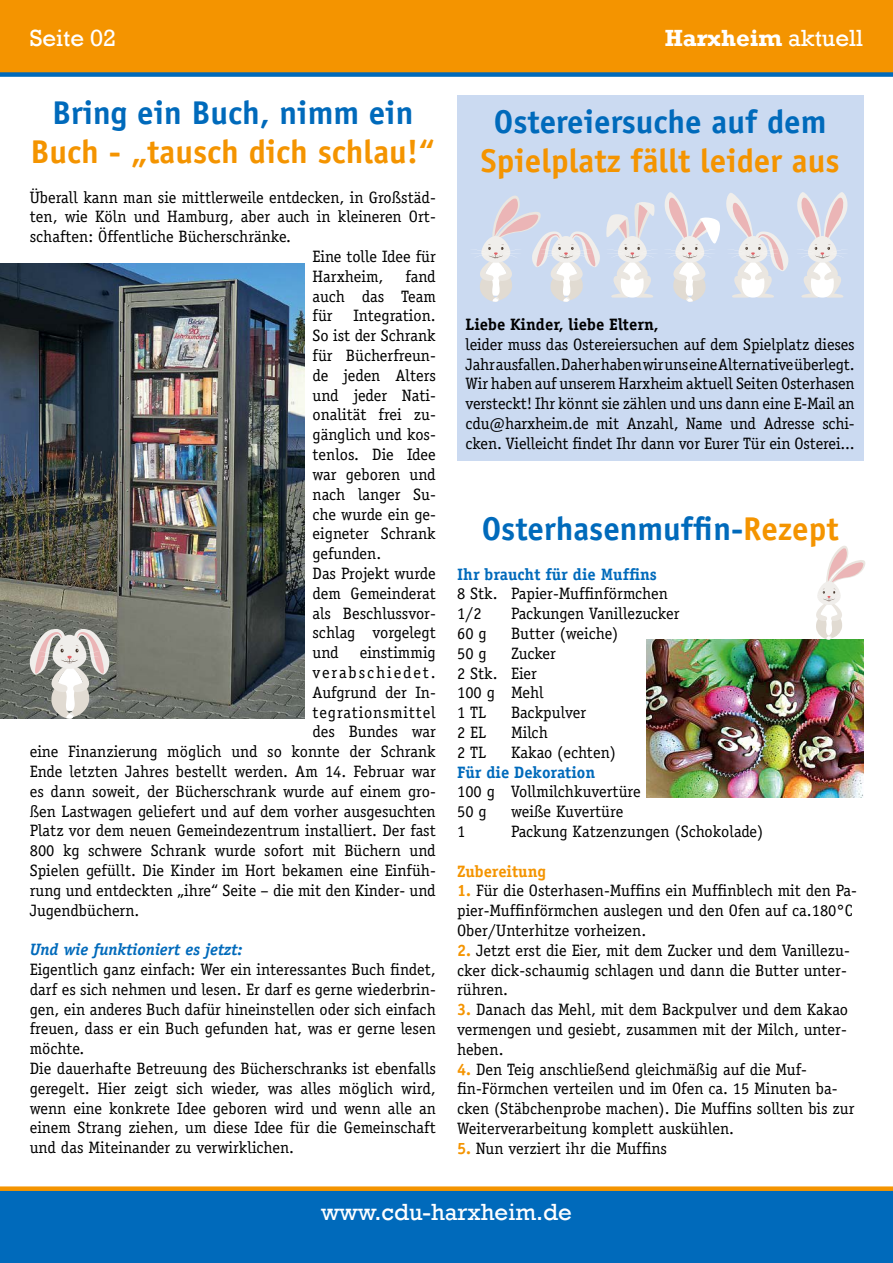
<style>
.page{position:relative;width:893px;height:1263px;background:#fff}
.page>*{position:absolute;margin:0;border:0;box-sizing:border-box;transform-origin:0 0}
.t1{font:700 33px "Officina Sans";color:#006abb}
.t2{font:700 33px "Officina Sans";color:#f49400}
.t3{font:24px "Rockwell";color:#fff}
.t4{font:700 24px "Rockwell";color:#fff}
.t5{font:16.5px/19.8px "Officina Serif";color:#000}
.t6{font:700 16.5px "Officina Serif";color:#006abb}
.t7{font:italic 700 16.5px "Officina Serif";color:#006abb}
.t8{font:700 16.5px "Officina Serif";color:#000}
.t9{font:16.5px "Officina Serif";letter-spacing:.05em;color:#000}
.t10{font:16.5px "Officina Serif";letter-spacing:.115em;color:#000}
.t11{font:700 16.5px "Officina Serif";color:#f49400}
.s1{font-weight:400}
.s2{color:#f49400}
.s3{font-weight:700;color:#f49400}
</style>
<div class="page">
<div style="left:0;top:1189px;width:893px;height:74px;background:#006abb"></div>
<div style="left:0;top:1186px;width:893px;height:5px;background:#f49400"></div>
<div style="left:0;top:0;width:893px;height:73px;background:#f49400"></div>
<div style="left:0;top:72px;width:893px;height:5px;background:#006abb"></div>
<img style="left:0;top:263px;width:304px;height:456px">
<svg style="left:30px;top:629px;width:79px;height:90px;background:#afaca7"></svg>
<div style="left:457px;top:96px;width:406px;height:365px;background:#cbdaf1"></div>
<svg style="left:477px;top:192px;width:371px;height:110px"></svg>
<img style="left:646px;top:639px;width:217px;height:159px">
<svg style="left:816px;top:546px;width:49px;height:93px"></svg>
<h2 class="t3" style="left:30px;top:24px;width:88px">Seite 02</h2>
<h2 class="t4" style="left:665px;top:24px;width:200px">Harxheim <span class="s1">aktuell</span></h2>
<h1 class="t1" style="left:52px;top:92px;width:363px">Bring ein Buch, nimm ein</h1>
<h1 class="t2" style="left:31px;top:131px;width:406px">Buch - „tausch dich schlau!“</h1>
<p class="t5" style="left:30px;top:187px;width:408px">Überall kann man sie mittlerweile entdecken, in Großstäd-</p>
<p class="t5" style="left:30px;top:207px;width:408px">ten, wie Köln und Hamburg, aber auch in kleineren Ort-</p>
<p class="t5" style="left:30px;top:227px;width:263px">schaften: Öffentliche Bücherschränke.</p>
<p class="t5" style="left:313px;top:247px;width:125px">Eine tolle Idee für</p>
<p class="t5" style="left:313px;top:266px;width:72px">Harxheim,</p>
<p class="t5" style="left:313px;top:266px;width:125px;text-align:justify;text-indent:93px">fand auch das Team für</p>
<p class="t5" style="left:313px;top:306px;width:125px;text-indent:41px">Integration.<br>So ist der Schrank für Bücherfreun&shy;de jeden Alters und jeder Nati&shy;onalität frei zu&shy;gänglich und kos&shy;tenlos. Die Idee war geboren und nach langer Su&shy;che wurde ein ge&shy;eigneter Schrank gefunden.<br>Das Projekt wurde dem Gemeinderat als Beschlussvor&shy;schlag vorgelegt und</p>
<p class="t5" style="left:360px;top:643px;width:78px">einstimmig</p>
<p class="t10" style="left:313px;top:663px;width:125px">verabschiedet.</p>
<p class="t5" style="left:313px;top:682px;width:125px">Aufgrund der In-</p>
<p class="t9" style="left:313px;top:702px;width:125px">tegrationsmittel</p>
<p class="t5" style="left:313px;top:722px;width:125px">des Bundes war</p>
<p class="t5" style="left:30px;top:742px;width:408px">eine Finanzierung möglich und so konnte der Schrank</p>
<p class="t5" style="left:30px;top:761px;width:408px">Ende letzten Jahres bestellt werden. Am 14. Februar war</p>
<p class="t5" style="left:30px;top:781px;width:408px">es dann soweit, der Bücherschrank wurde auf einem gro-</p>
<p class="t5" style="left:30px;top:801px;width:408px">ßen Lastwagen geliefert und auf dem vorher ausgesuchten</p>
<p class="t5" style="left:30px;top:821px;width:408px">Platz vor dem neuen Gemeindezentrum installiert. Der fast</p>
<p class="t5" style="left:30px;top:841px;width:408px">800 kg schwere Schrank wurde sofort mit Büchern und</p>
<p class="t5" style="left:30px;top:860px;width:408px">Spielen gefüllt. Die Kinder im Hort bekamen eine Einfüh-</p>
<p class="t5" style="left:30px;top:880px;width:408px">rung und entdeckten „ihre“ Seite – die mit den Kinder- und</p>
<p class="t5" style="left:30px;top:900px;width:111px">Jugendbüchern.</p>
<p class="t7" style="left:30px;top:940px;width:214px">Und wie funktioniert es jetzt:</p>
<p class="t5" style="left:30px;top:959px;width:408px">Eigentlich ganz einfach: Wer ein interessantes Buch findet, darf es sich nehmen und lesen. Er darf es gerne wiederbrin&shy;gen, ein anderes Buch dafür hineinstellen oder sich einfach freuen, dass er ein Buch gefunden hat, was er gerne lesen möchte.<br>Die dauerhafte Betreuung des Bücherschranks ist ebenfalls geregelt. Hier zeigt sich wieder, was alles möglich wird, wenn eine konkrete Idee geboren wird und wenn alle an einem Strang ziehen, um diese Idee für die Gemeinschaft und das Miteinander zu verwirklichen.</p>
<h1 class="t1" style="left:494px;top:101px;width:334px">Ostereiersuche auf dem</h1>
<h1 class="t2" style="left:481px;top:140px;width:360px">Spielplatz fällt leider aus</h1>
<p class="t8" style="left:466px;top:314px;width:195px">Liebe Kinder, liebe Eltern,</p>
<p class="t5" style="left:466px;top:334px;width:391px;text-align:justify">leider muss das Ostereiersuchen auf dem Spielplatz dieses Jahr ausfallen. Daher haben wir uns eine Alternative überlegt.<br>Wir haben auf unserem Harxheim aktuell Seiten Osterhasen versteckt! Ihr könnt sie zählen und uns dann eine E-Mail an cdu@harxheim.de mit Anzahl, Name und Adresse schi&shy;cken. Vielleicht findet Ihr dann vor Eurer Tür ein Osterei...</p>
<h1 class="t1" style="left:482px;top:508px;width:358px">Osterhasenmuffin-<span class="s2">Rezept</span></h1>
<p class="t6" style="left:457px;top:564px;width:201px">Ihr braucht für die Muffins</p>
<p class="t5" style="left:457px;top:584px;width:212px">8 Stk. Papier-Muffinförmchen<br>1/2</p>
<p class="t5" style="left:511px;top:604px;width:170px">Packungen Vanillezucker</p>
<p class="t5" style="left:457px;top:623px;width:31px">60 g</p>
<p class="t5" style="left:511px;top:623px;width:109px">Butter (weiche)</p>
<p class="t5" style="left:457px;top:643px;width:31px">50 g</p>
<p class="t5" style="left:457px;top:643px;width:100px;text-indent:54px">Zucker<br>2 Stk. Eier<br>100 g Mehl<br>1 TL</p>
<p class="t5" style="left:511px;top:703px;width:77px">Backpulver</p>
<p class="t5" style="left:457px;top:722px;width:31px">2 EL</p>
<p class="t5" style="left:511px;top:722px;width:38px">Milch</p>
<p class="t5" style="left:457px;top:742px;width:31px">2 TL</p>
<p class="t5" style="left:511px;top:742px;width:106px">Kakao (echten)</p>
<p class="t6" style="left:457px;top:762px;width:140px">Für die Dekoration</p>
<p class="t5" style="left:457px;top:782px;width:185px">100 g Vollmilchkuvertüre<br>50 g</p>
<p class="t5" style="left:511px;top:802px;width:114px">weiße Kuvertüre</p>
<p class="t5" style="left:457px;top:821px;width:10px">1</p>
<p class="t5" style="left:511px;top:821px;width:254px">Packung Katzenzungen (Schokolade)</p>
<p class="t11" style="left:457px;top:861px;width:90px">Zubereitung</p>
<p class="t5" style="left:457px;top:881px;width:401px"><span class="s3">1.</span> Für die Osterhasen-Muffins ein Muffinblech mit den Pa&shy;pier-Muffinförmchen auslegen und den Ofen auf ca.180°C<br>Ober/Unterhitze vorheizen.</p>
<p class="t5" style="left:457px;top:940px;width:394px"><span class="s3">2.</span> Jetzt erst die Eier, mit dem Zucker und dem Vanillezu&shy;cker dick-schaumig schlagen und dann die Butter unter&shy;rühren.</p>
<p class="t5" style="left:457px;top:1000px;width:392px;text-align:justify"><span class="s3">3.</span> Danach das Mehl, mit dem Backpulver und dem Kakao vermengen und gesiebt, zusammen mit der Milch, unter&shy;heben.</p>
<p class="t5" style="left:457px;top:1059px;width:399px"><span class="s3">4.</span> Den Teig anschließend gleichmäßig auf die Muf&shy;fin-Förmchen verteilen und im Ofen ca. 15 Minuten ba&shy;cken (Stäbchenprobe machen). Die Muffins sollten bis zur Weiterverarbeitung komplett auskühlen.</p>
<p class="t5" style="left:457px;top:1138px;width:211px"><span class="s3">5.</span> Nun verziert ihr die Muffins</p>
<h2 class="t3" style="left:321px;top:1198px;width:252px">www.cdu-harxheim.de</h2>
</div>
